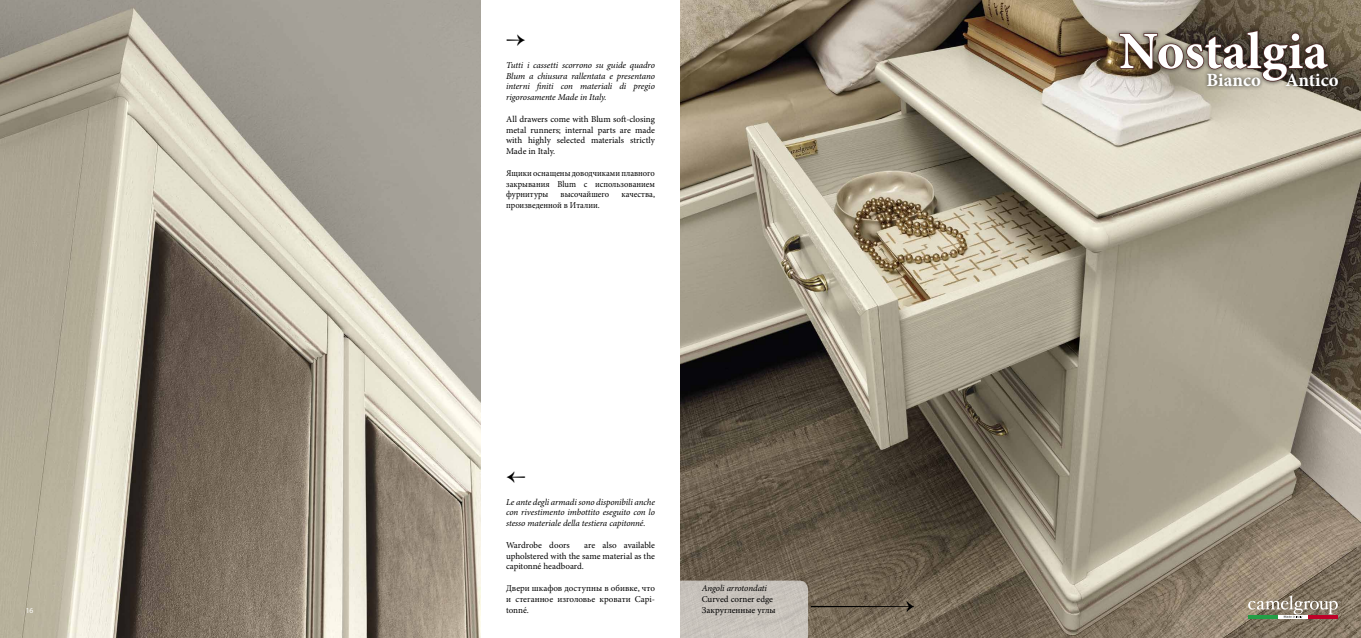
<style>
.page{position:relative;width:1361px;height:638px;background:#fff}
.page>*{position:absolute;margin:0;border:0;box-sizing:border-box;transform-origin:0 0}
.t1{font:700 52.5px "Minion Pro";color:#fff}
.t2{font:italic 22.5px "Minion Pro";color:#000}
.t3{font:700 18.75px "Minion Pro";color:#fff}
.t4{font:9px/10.8px "Minion Pro";color:#000;text-align:justify}
.t5{font:italic 9px/10.8px "Minion Pro";letter-spacing:-.01em;color:#000;text-align:justify}
.t6{font:9px/10.8px "Minion Pro";color:#000;text-align:justify;scale:.95 1}
.t7{font:7.5px "Myriad Pro";color:#fff}
</style>
<div class="page">
<img style="left:0;top:0;width:480px;height:638px">
<img style="left:680px;top:0;width:681px;height:638px">
<div style="left:1115px;top:26px;width:217px;height:60px;background:#000;opacity:.75"></div>
<svg style="left:1118px;top:29px;width:211px;height:53px;background:#5b4d41"></svg>
<div style="left:1203px;top:69px;width:139px;height:21px;background:#000;opacity:.75"></div>
<svg style="left:1248px;top:595px;width:92px;height:23px;background:#9c907f"></svg>
<svg style="left:680px;top:580px;width:234px;height:58px;background:#a1988c"></svg>
<p class="t7" style="left:26px;top:605px;width:9px">16</p>
<h2 class="t2" style="left:506px;top:24px;width:21px">→</h2>
<p class="t5" style="left:506px;top:60px;width:150px">Tutti i cassetti scorrono su guide quadro Blum a chiusura rallentata e presentano interni finiti con materiali di pregio rigorosamente Made in Italy.</p>
<p class="t4" style="left:506px;top:114px;width:150px">All drawers come with Blum soft-closing metal runners; internal parts are made with highly selected materials strictly Made in Italy.</p>
<p class="t6" style="left:506px;top:168px;width:158px">Ящики оснащены доводчиками плавного закрывания Blum с использованием фурнитуры</p>
<p class="t6" style="left:560px;top:189px;width:53px">высочайшего</p>
<p class="t6" style="left:621px;top:189px;width:37px">качества,</p>
<p class="t6" style="left:506px;top:200px;width:100px">произведенной в Италии.</p>
<h2 class="t2" style="left:506px;top:460px;width:21px">←</h2>
<p class="t5" style="left:506px;top:496px;width:150px">Le ante degli armadi sono disponibili anche con rivestimento imbottito eseguito con lo stesso materiale della testiera capitonné.</p>
<p class="t4" style="left:506px;top:539px;width:65px">Wardrobe doors</p>
<p class="t4" style="left:506px;top:539px;width:150px;text-indent:78px">are also available upholstered with the same material as the capitonné headboard.</p>
<p class="t4" style="left:506px;top:583px;width:150px">Двери шкафов доступны в обивке, что и стеганное изголовье кровати Capi&shy;tonné.</p>
<p class="t5" style="left:702px;top:583px;width:67px">Angoli arrotondati</p>
<p class="t4" style="left:702px;top:593px;width:75px">Curved corner edge<br>Закругленные углы</p>
<h1 class="t1" style="left:1119px;top:14px;width:210px">Nostalgia</h1>
<h3 class="t3" style="left:1206px;top:67px;width:56px">Bianco</h3>
<h3 class="t3" style="left:1285px;top:67px;width:55px">Antico</h3>
</div>
